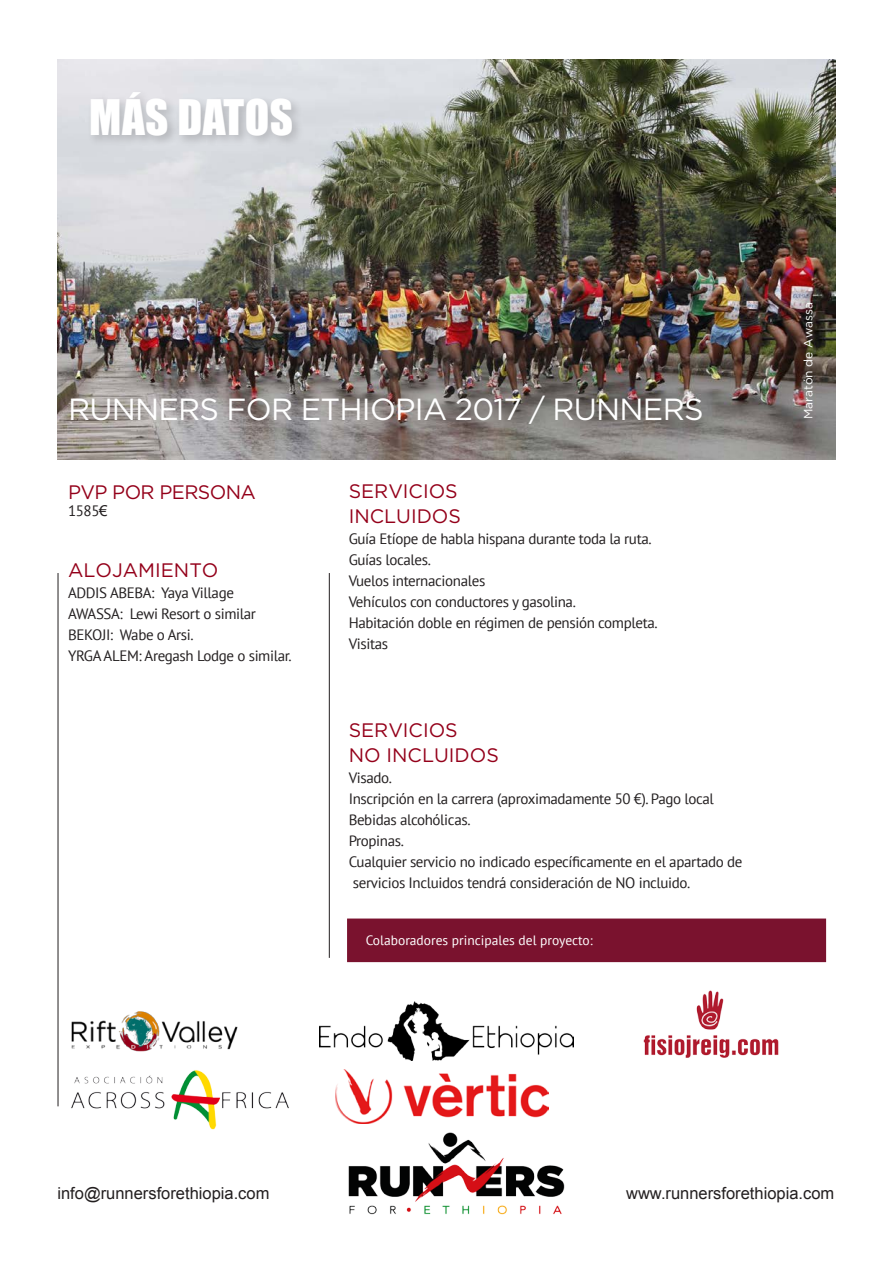
<style>
.page{position:relative;width:893px;height:1263px;background:#fff}
.page>*{position:absolute;margin:0;border:0;box-sizing:border-box;transform-origin:0 0}
.t1{font:45px "Impact";letter-spacing:.01em;color:#fff}
.t2{font:30.6px "Gotham";letter-spacing:-.025em;color:#fff}
.t3{font:19.5px "Gotham";color:#94001a}
.t4{font:19.5px "Gotham";letter-spacing:-.03em;color:#94001a}
.t5{font:16.5px "Arial";color:#231f20}
.t6{font:15px/21px "PT Sans";letter-spacing:-.025em;color:#231f20}
.t7{font:13.5px "PT Sans";color:#fff}
.t8{font:12px "Gotham";color:#fff}
.s1{font-family:"Arial"}
</style>
<div class="page">
<img style="left:348px;top:1132px;width:217px;height:83px">
<img style="left:58px;top:60px;width:777px;height:399px">
<div style="left:87px;top:88px;width:217px;height:60px;background:#231f20;opacity:.2"></div>
<hr style="left:58px;top:573px;width:1px;height:533px;background:#231f20">
<hr style="left:329px;top:573px;width:1px;height:385px;background:#231f20">
<div style="left:347px;top:918px;width:479px;height:44px;background:#7a122e;border:2px solid #7a122e"></div>
<img style="left:71px;top:1011px;width:167px;height:41px">
<img style="left:320px;top:1001px;width:253px;height:60px">
<img style="left:71px;top:1070px;width:218px;height:59px">
<img style="left:336px;top:1069px;width:213px;height:55px">
<img style="left:643px;top:990px;width:136px;height:68px">
<p class="t1" style="left:89px;top:82px;width:205px">MÁS DATOS</p>
<p class="t2" style="left:68px;top:392px;width:637px">RUNNERS FOR ETHIOPIA 2017 / RUNNERS</p>
<p class="t4" style="left:68px;top:482px;width:189px">PVP POR PERSONA</p>
<p class="t6" style="left:68px;top:500px;width:41px">1585<span class="s1">€</span></p>
<p class="t3" style="left:68px;top:560px;width:152px">ALOJAMIENTO</p>
<p class="t6" style="left:68px;top:582px;width:167px">ADDIS ABEBA: Yaya Village</p>
<p class="t6" style="left:68px;top:603px;width:189px">AWASSA: Lewi Resort o similar</p>
<p class="t6" style="left:68px;top:624px;width:127px">BEKOJI: Wabe o Arsi.</p>
<p class="t6" style="left:68px;top:645px;width:225px">YRGA ALEM: Aregash Lodge o similar.</p>
<p class="t3" style="left:349px;top:480px;width:111px">SERVICIOS</p>
<p class="t3" style="left:349px;top:506px;width:114px">INCLUIDOS</p>
<p class="t6" style="left:349px;top:528px;width:304px">Guía Etíope de habla hispana durante toda la ruta.</p>
<p class="t6" style="left:349px;top:549px;width:84px">Guías locales.</p>
<p class="t6" style="left:349px;top:570px;width:138px">Vuelos internacionales</p>
<p class="t6" style="left:349px;top:591px;width:229px">Vehículos con conductores y gasolina.</p>
<p class="t6" style="left:349px;top:612px;width:310px">Habitación doble en régimen de pensión completa.</p>
<p class="t6" style="left:349px;top:633px;width:41px">Visitas</p>
<p class="t3" style="left:349px;top:719px;width:111px">SERVICIOS</p>
<p class="t3" style="left:349px;top:744px;width:152px">NO INCLUIDOS</p>
<p class="t6" style="left:349px;top:767px;width:45px">Visado.</p>
<p class="t6" style="left:349px;top:788px;width:367px">Inscripción en la carrera (aproximadamente 50 €). Pago local</p>
<p class="t6" style="left:349px;top:809px;width:123px">Bebidas alcohólicas.</p>
<p class="t6" style="left:349px;top:830px;width:57px">Propinas.</p>
<p class="t6" style="left:349px;top:851px;width:395px">Cualquier servicio no indicado específicamente en el apartado de servicios Incluidos tendrá consideración de NO incluido.</p>
<p class="t7" style="left:366px;top:932px;width:229px">Colaboradores principales del proyecto:</p>
<p class="t8" style="left:801px;top:419px;width:119px;rotate:-90deg">Maratón de Awassa</p>
<p class="t5" style="left:57px;top:1182px;width:214px">info@runnersforethiopia.com</p>
<p class="t5" style="left:626px;top:1182px;width:210px">www.runnersforethiopia.com</p>
</div>
